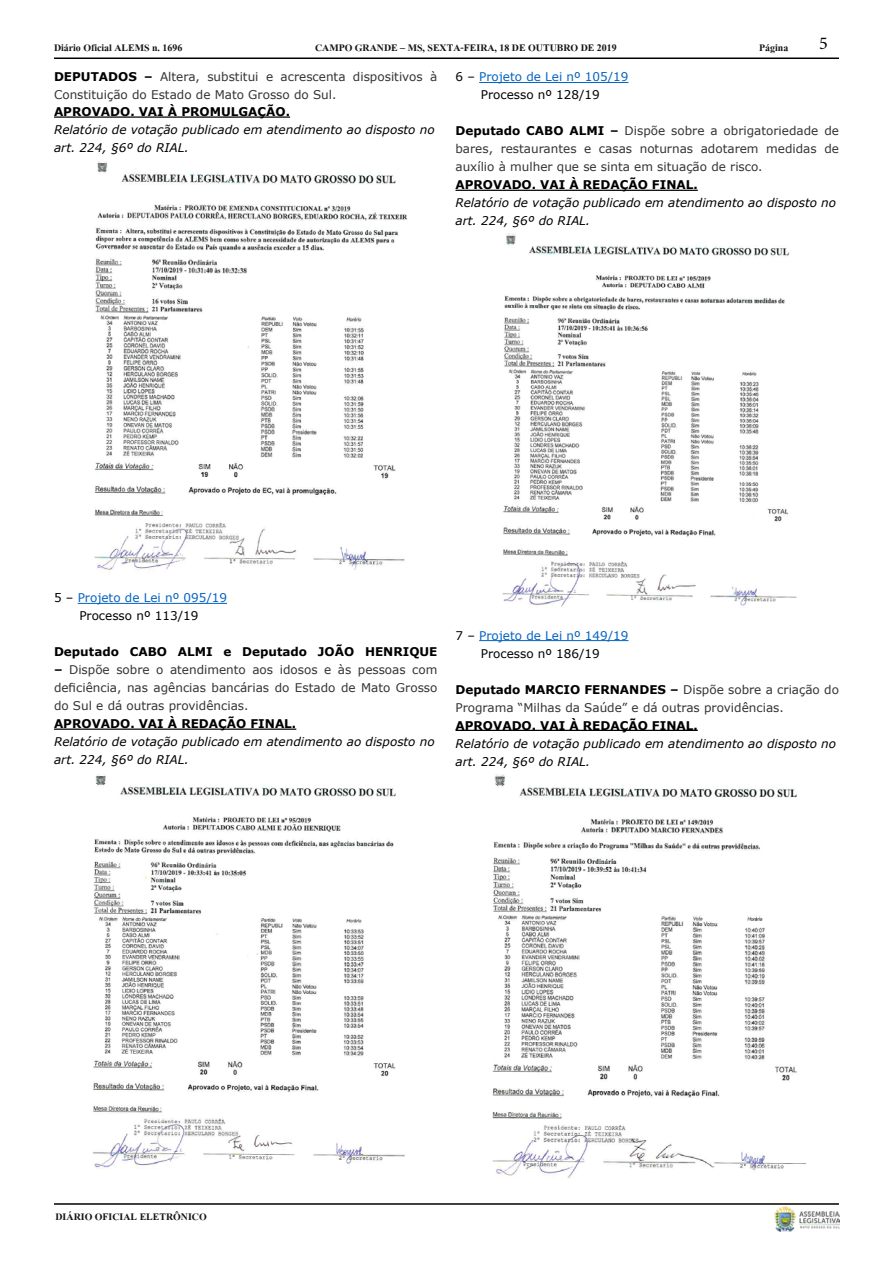
<style>
.page{position:relative;width:893px;height:1263px;background:#fff}
.page>*{position:absolute;margin:0;border:0;box-sizing:border-box;transform-origin:0 0}
.t1{font:18px "Minion Pro";color:#000}
.t2{font:700 15px "Angsana New";color:#161413}
.t3{font:12px/18px "Verdana";color:#333}
.t4{font:italic 12px/18px "Verdana";color:#000}
.t5{font:700 12px "Verdana";color:#000}
.t6{font:12px/18px "Verdana";color:#0563c1;text-align:center}
.s1{font-weight:700;color:#000}
.s2{color:#000}
</style>
<div class="page">
<hr style="left:54px;top:58px;width:785px;height:1px;background:#000">
<hr style="left:54px;top:1203px;width:785px;height:2px;background:#000">
<img style="left:774px;top:1206px;width:66px;height:25px">
<hr style="left:54px;top:116px;width:236px;height:2px;background:#000">
<hr style="left:78px;top:603px;width:149px;height:1px;background:#0563c1">
<hr style="left:54px;top:728px;width:242px;height:2px;background:#000">
<hr style="left:479px;top:82px;width:149px;height:1px;background:#0563c1">
<hr style="left:455px;top:190px;width:243px;height:1px;background:#000">
<hr style="left:479px;top:640px;width:149px;height:1px;background:#0563c1">
<hr style="left:455px;top:730px;width:243px;height:1px;background:#000">
<img style="left:94px;top:161px;width:314px;height:412px">
<img style="left:93px;top:775px;width:312px;height:394px">
<img style="left:502px;top:233px;width:295px;height:375px">
<img style="left:492px;top:774px;width:315px;height:405px">
<p class="t2" style="left:54px;top:36px;width:130px">Diário Oficial ALEMS n. 1696</p>
<p class="t2" style="left:315px;top:36px;width:303px">CAMPO GRANDE – MS, SEXTA-FEIRA, 18 DE OUTUBRO DE 2019</p>
<p class="t2" style="left:759px;top:36px;width:31px">Página</p>
<h1 class="t1" style="left:819px;top:31px;width:10px">5</h1>
<p class="t3" style="left:54px;top:68px;width:385px;line-height:17.4px"><span class="s1">DEPUTADOS –</span> Altera, substitui e acrescenta dispositivos à<br>Constituição do Estado de Mato Grosso do Sul.</p>
<p class="t5" style="left:54px;top:103px;width:238px">APROVADO. VAI À PROMULGAÇÃO.</p>
<p class="t4" style="left:54px;top:121px;width:382px">Relatório de votação publicado em atendimento ao disposto no art. 224, §6º do RIAL.</p>
<p class="t6" style="left:455px;top:68px;width:175px"><span class="s2">6 –</span> Projeto de Lei nº 105/19<br><span class="s2">Processo nº 128/19</span></p>
<p class="t3" style="left:455px;top:122px;width:385px;text-align:justify"><span class="s1">Deputado CABO ALMI –</span> Dispõe sobre a obrigatoriedade de bares, restaurantes e casas noturnas adotarem medidas de auxílio à mulher que se sinta em situação de risco.</p>
<p class="t5" style="left:455px;top:177px;width:244px">APROVADO. VAI À REDAÇÃO FINAL.</p>
<p class="t4" style="left:455px;top:194px;width:382px">Relatório de votação publicado em atendimento ao disposto no art. 224, §6º do RIAL.</p>
<p class="t6" style="left:54px;top:589px;width:175px"><span class="s2">5 –</span> Projeto de Lei nº 095/19<br><span class="s2">Processo nº 113/19</span></p>
<p class="t5" style="left:54px;top:643px;width:385px">Deputado CABO ALMI e Deputado JOÃO HENRIQUE</p>
<p class="t3" style="left:54px;top:661px;width:385px;text-align:justify"><span class="s1">–</span> Dispõe sobre o atendimento aos idosos e às pessoas com deficiência, nas agências bancárias do Estado de Mato Grosso do Sul e dá outras providências.</p>
<p class="t5" style="left:54px;top:715px;width:244px">APROVADO. VAI À REDAÇÃO FINAL.</p>
<p class="t4" style="left:54px;top:733px;width:382px">Relatório de votação publicado em atendimento ao disposto no art. 224, §6º do RIAL.</p>
<p class="t6" style="left:455px;top:626px;width:175px"><span class="s2">7 –</span> Projeto de Lei nº 149/19<br><span class="s2">Processo nº 186/19</span></p>
<p class="t3" style="left:455px;top:680px;width:385px"><span class="s1">Deputado MARCIO FERNANDES –</span> Dispõe sobre a criação do<br>Programa “Milhas da Saúde” e dá outras providências.</p>
<p class="t5" style="left:455px;top:717px;width:244px">APROVADO. VAI À REDAÇÃO FINAL.</p>
<p class="t4" style="left:455px;top:734px;width:382px">Relatório de votação publicado em atendimento ao disposto no art. 224, §6º do RIAL.</p>
<p class="t2" style="left:56px;top:1205px;width:153px">DIÁRIO OFICIAL ELETRÔNICO</p>
</div>
